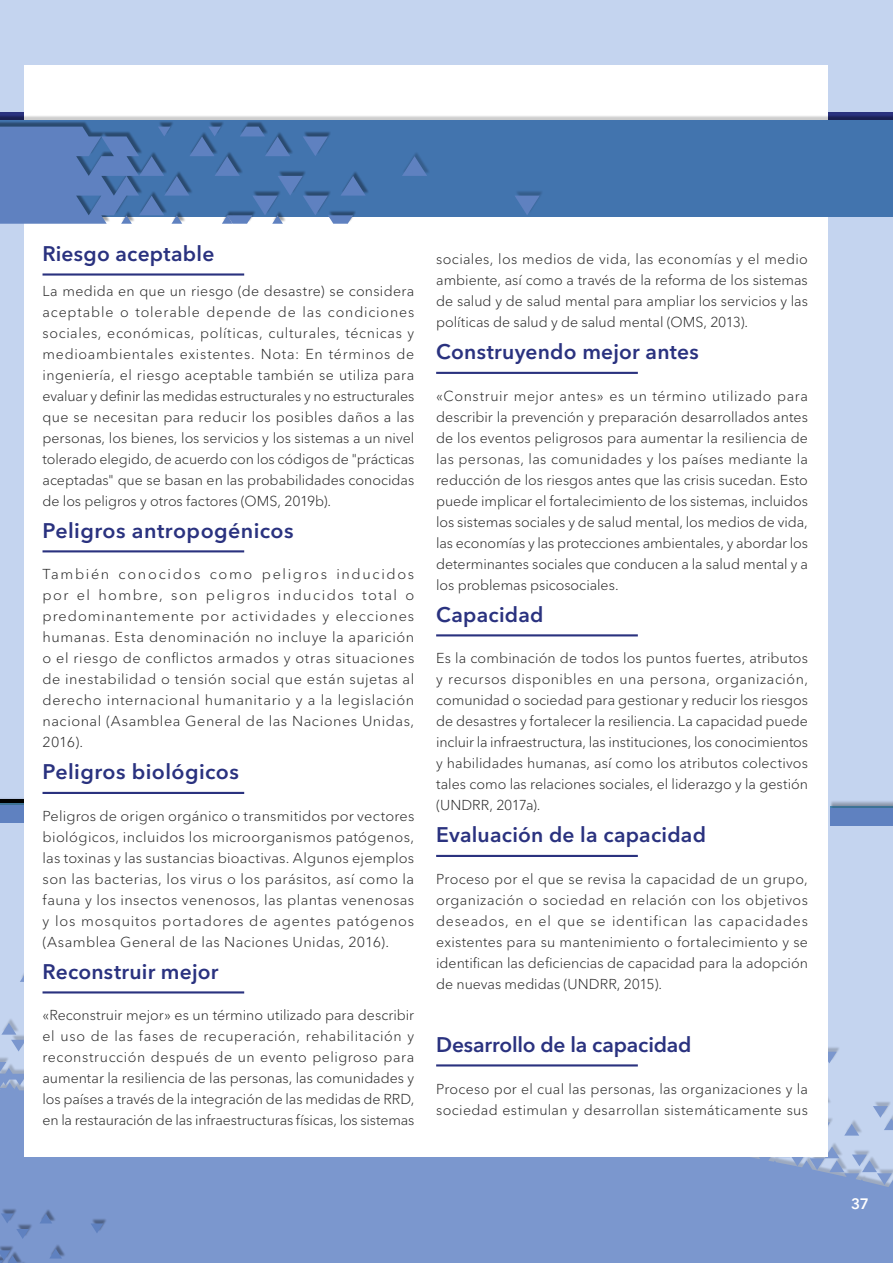
<style>
.page{position:relative;width:893px;height:1263px;background:#c4d4ef}
.page>*{position:absolute;margin:0;border:0;box-sizing:border-box;transform-origin:0 0}
.t1{font:600 21px "Avenir Next LT Pro";letter-spacing:.01em;color:#2a327f}
.t2{font:600 21px "Avenir Next LT Pro";letter-spacing:-.01em;color:#2a327f}
.t3{font:600 15px "Avenir Next LT Pro";color:#fff}
.t4{font:300 14.25px/21px "Avenir Next LT Pro";letter-spacing:.005em;color:#272727;text-align:justify}
</style>
<div class="page">
<svg style="left:0;top:938px;width:893px;height:325px;fill:#7b97ce"></svg>
<div style="left:0;top:1071px;width:116px;height:192px;background:#000;opacity:.2"></div>
<div style="left:0;top:1154px;width:98px;height:109px;background:#7b97ce"></div>
<svg style="left:0;top:1160px;width:116px;height:103px"></svg>
<hr style="left:15px;top:1259px;width:16px;height:4px;background:#000;opacity:.2">
<div style="left:25px;top:66px;width:803px;height:1091px;background:#fff"></div>
<div style="left:0;top:114px;width:893px;height:100px;background:#000;opacity:.2"></div>
<div style="left:0;top:120px;width:893px;height:96px;background:#4274ae"></div>
<div style="left:0;top:797px;width:54px;height:21px;background:#000;opacity:.2"></div>
<div style="left:830px;top:800px;width:63px;height:21px;background:#000;opacity:.2"></div>
<div style="left:0;top:800px;width:63px;height:21px;background:#000;opacity:.2"></div>
<div style="left:0;top:806px;width:59px;height:17px;background:#5f81c0"></div>
<div style="left:0;top:121px;width:369px;height:100px;background:#4274ae"></div>
<div style="left:158px;top:121px;width:16px;height:13px;background:#000;opacity:.2"></div>
<div style="left:0;top:121px;width:143px;height:101px;background:#000;opacity:.2"></div>
<div style="left:240px;top:121px;width:29px;height:13px;background:#000;opacity:.2"></div>
<div style="left:208px;top:121px;width:17px;height:13px;background:#000;opacity:.2"></div>
<div style="left:341px;top:170px;width:28px;height:23px;background:#000;opacity:.2"></div>
<svg style="left:0;top:127px;width:366px;height:97px"></svg>
<div style="left:830px;top:803px;width:63px;height:21px;background:#000;opacity:.2"></div>
<div style="left:830px;top:809px;width:63px;height:17px;background:#5f81c0"></div>
<div style="left:25px;top:780px;width:59px;height:81px;background:#fff"></div>
<div style="left:402px;top:150px;width:29px;height:24px;background:#000;opacity:.2"></div>
<svg style="left:402px;top:156px;width:25px;height:20px"></svg>
<div style="left:515px;top:190px;width:28px;height:23px;background:#000;opacity:.2"></div>
<svg style="left:515px;top:196px;width:25px;height:19px"></svg>
<hr style="left:43px;top:273px;width:201px;height:3px;background:#2a327f">
<hr style="left:43px;top:550px;width:201px;height:2px;background:#2a327f">
<hr style="left:43px;top:792px;width:201px;height:2px;background:#2a327f">
<hr style="left:43px;top:991px;width:201px;height:2px;background:#2a327f">
<hr style="left:436px;top:372px;width:202px;height:2px;background:#2a327f">
<hr style="left:436px;top:634px;width:202px;height:2px;background:#2a327f">
<hr style="left:436px;top:855px;width:202px;height:2px;background:#2a327f">
<hr style="left:436px;top:1064px;width:202px;height:2px;background:#2a327f">
<h1 class="t1" style="left:43px;top:241px;width:173px">Riesgo aceptable</h1>
<p class="t4" style="left:43px;top:280px;width:373px">La medida en que un riesgo (de desastre) se considera aceptable o tolerable depende de las condiciones sociales, económicas, políticas, culturales, técnicas y medioambientales existentes. Nota: En términos de ingeniería, el riesgo aceptable también se utiliza para evaluar y definir las medidas estructurales y no estructurales que se necesitan para reducir los posibles daños a las personas, los bienes, los servicios y los sistemas a un nivel tolerado elegido, de acuerdo con los códigos de "prácticas aceptadas" que se basan en las probabilidades conocidas de los peligros y otros factores (OMS, 2019b).</p>
<h1 class="t1" style="left:43px;top:517px;width:253px">Peligros antropogénicos</h1>
<p class="t4" style="left:43px;top:564px;width:373px">También conocidos como peligros inducidos por el hombre, son peligros inducidos total o predominantemente por actividades y elecciones humanas. Esta denominación no incluye la aparición o el riesgo de conflictos armados y otras situaciones de inestabilidad o tensión social que están sujetas al derecho internacional humanitario y a la legislación nacional (Asamblea General de las Naciones Unidas, 2016).</p>
<h1 class="t1" style="left:43px;top:759px;width:198px">Peligros biológicos</h1>
<p class="t4" style="left:43px;top:805px;width:373px">Peligros de origen orgánico o transmitidos por vectores biológicos, incluidos los microorganismos patógenos, las toxinas y las sustancias bioactivas. Algunos ejemplos son las bacterias, los virus o los parásitos, así como la fauna y los insectos venenosos, las plantas venenosas y los mosquitos portadores de agentes patógenos (Asamblea General de las Naciones Unidas, 2016).</p>
<h1 class="t1" style="left:43px;top:958px;width:178px">Reconstruir mejor</h1>
<p class="t4" style="left:43px;top:1005px;width:373px">«Reconstruir mejor» es un término utilizado para describir el uso de las fases de recuperación, rehabilitación y reconstrucción después de un evento peligroso para aumentar la resiliencia de las personas, las comunidades y los países a través de la integración de las medidas de RRD, en la restauración de las infraestructuras físicas, los sistemas</p>
<p class="t4" style="left:436px;top:249px;width:373px">sociales, los medios de vida, las economías y el medio ambiente, así como a través de la reforma de los sistemas de salud y de salud mental para ampliar los servicios y las políticas de salud y de salud mental (OMS, 2013).</p>
<h1 class="t1" style="left:436px;top:339px;width:264px">Construyendo mejor antes</h1>
<p class="t4" style="left:436px;top:385px;width:373px">«Construir mejor antes» es un término utilizado para describir la prevención y preparación desarrollados antes de los eventos peligrosos para aumentar la resiliencia de las personas, las comunidades y los países mediante la reducción de los riesgos antes que las crisis sucedan. Esto puede implicar el fortalecimiento de los sistemas, incluidos los sistemas sociales y de salud mental, los medios de vida, las economías y las protecciones ambientales, y abordar los determinantes sociales que conducen a la salud mental y a los problemas psicosociales.</p>
<h1 class="t1" style="left:436px;top:601px;width:109px">Capacidad</h1>
<p class="t4" style="left:436px;top:648px;width:373px">Es la combinación de todos los puntos fuertes, atributos y recursos disponibles en una persona, organización, comunidad o sociedad para gestionar y reducir los riesgos de desastres y fortalecer la resiliencia. La capacidad puede incluir la infraestructura, las instituciones, los conocimientos y habilidades humanas, así como los atributos colectivos tales como las relaciones sociales, el liderazgo y la gestión (UNDRR, 2017a).</p>
<h1 class="t1" style="left:436px;top:822px;width:271px">Evaluación de la capacidad</h1>
<p class="t4" style="left:436px;top:868px;width:373px">Proceso por el que se revisa la capacidad de un grupo, organización o sociedad en relación con los objetivos deseados, en el que se identifican las capacidades existentes para su mantenimiento o fortalecimiento y se identifican las deficiencias de capacidad para la adopción de nuevas medidas (UNDRR, 2015).</p>
<h1 class="t2" style="left:436px;top:1031px;width:257px">Desarrollo de la capacidad</h1>
<p class="t4" style="left:436px;top:1078px;width:373px">Proceso por el cual las personas, las organizaciones y la sociedad estimulan y desarrollan sistemáticamente sus</p>
<p class="t3" style="left:851px;top:1195px;width:19px">37</p>
</div>
